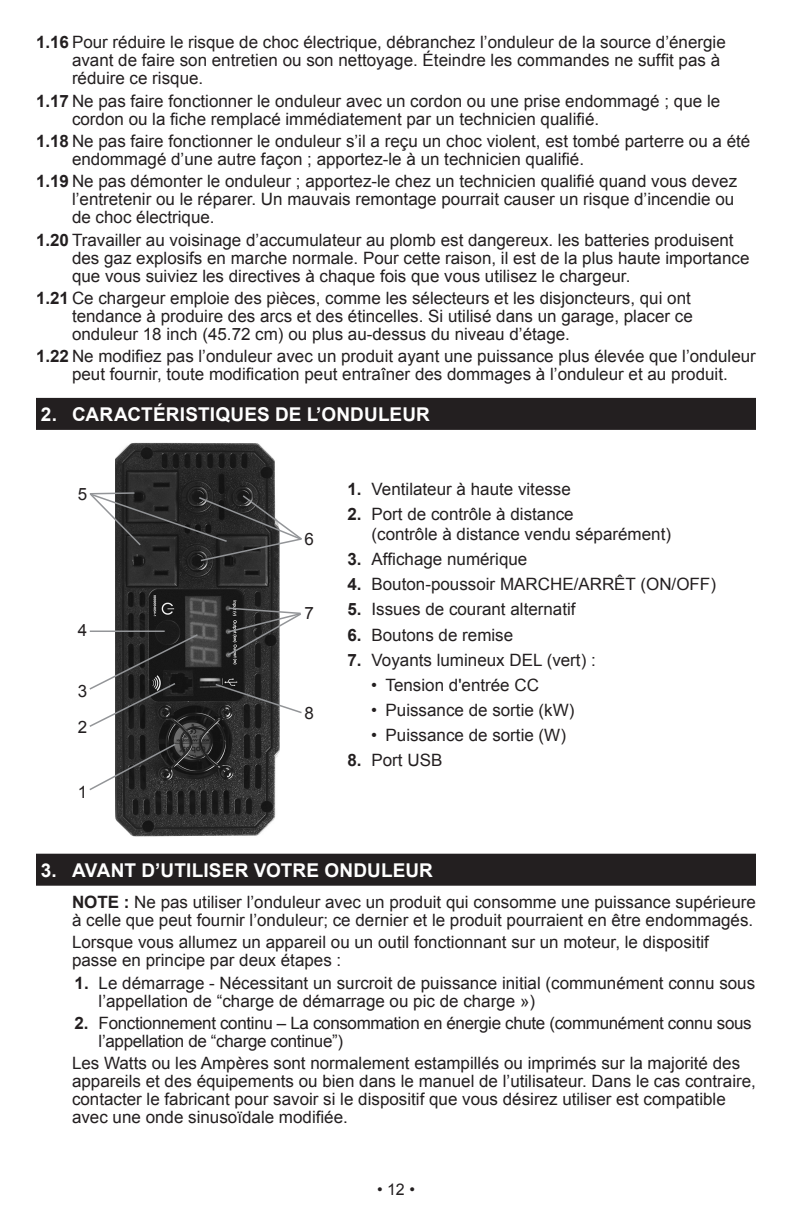
<style>
.page{position:relative;width:792px;height:1224px;background:#fff}
.page>*{position:absolute;margin:0;border:0;box-sizing:border-box;transform-origin:0 0}
.t1{font:700 19px "Arial";letter-spacing:.01em;color:#fff}
.Indntd_Sub_par__-_no{font:17px/18px "Arial";color:#231f20}
.Indntd_Sub_par__-_no-2{font:17px/18px "Arial";letter-spacing:-.02em;color:#231f20}
.t2{font:16px "Arial";color:#231f20}
.s1{font-weight:700}
</style>
<div class="page">
<div style="left:36px;top:398px;width:720px;height:32px;background:#231f20"></div>
<div style="left:36px;top:854px;width:720px;height:32px;background:#231f20"></div>
<img style="left:115px;top:442px;width:165px;height:395px">
<svg style="left:89px;top:633px;width:110px;height:95px"></svg>
<hr style="left:90px;top:631px;width:75px;height:1px;background:#939598">
<svg style="left:226px;top:607px;width:75px;height:50px"></svg>
<svg style="left:214px;top:683px;width:88px;height:32px"></svg>
<svg style="left:89px;top:742px;width:88px;height:50px"></svg>
<svg style="left:89px;top:491px;width:213px;height:71px"></svg>
<p class="Indntd_Sub_par__-_no" style="left:72px;top:34px;width:655px;text-indent:-36px"><span class="s1">1.16</span> Pour réduire le risque de choc électrique, débranchez l’onduleur de la source d’énergie avant de faire son entretien ou son nettoyage. Éteindre les commandes ne suffit pas à réduire ce risque.</p>
<p class="Indntd_Sub_par__-_no" style="left:72px;top:92px;width:650px;text-indent:-36px"><span class="s1">1.17</span> Ne pas faire fonctionner le onduleur avec un cordon ou une prise endommagé ; que le cordon ou la fiche remplacé immédiatement par un technicien qualifié.</p>
<p class="Indntd_Sub_par__-_no" style="left:72px;top:132px;width:680px;text-indent:-36px"><span class="s1">1.18</span> Ne pas faire fonctionner le onduleur s’il a reçu un choc violent, est tombé parterre ou a été endommagé d’une autre façon ; apportez-le à un technicien qualifié.</p>
<p class="Indntd_Sub_par__-_no" style="left:72px;top:173px;width:667px;text-indent:-36px"><span class="s1">1.19</span> Ne pas démonter le onduleur ; apportez-le chez un technicien qualifié quand vous devez l’entretenir ou le réparer. Un mauvais remontage pourrait causer un risque d’incendie ou de choc électrique.</p>
<p class="Indntd_Sub_par__-_no" style="left:72px;top:231px;width:679px;text-indent:-36px"><span class="s1">1.20</span> Travailler au voisinage d’accumulateur au plomb est dangereux. les batteries produisent des gaz explosifs en marche normale. Pour cette raison, il est de la plus haute importance que vous suiviez les directives à chaque fois que vous utilisez le chargeur.</p>
<p class="Indntd_Sub_par__-_no" style="left:72px;top:289px;width:622px;text-align:justify;text-indent:-36px"><span class="s1">1.21</span> Ce chargeur emploie des pièces, comme les sélecteurs et les disjoncteurs, qui ont tendance à produire des arcs et des étincelles. Si utilisé dans un garage, placer ce onduleur 18 inch (45.72 cm) ou plus au-dessus du niveau d’étage.</p>
<p class="Indntd_Sub_par__-_no" style="left:36px;top:348px;width:721px;text-align:center"><span class="s1">1.22</span> Ne modifiez pas l’onduleur avec un produit ayant une puissance plus élevée que l’onduleur peut fournir, toute modification peut entraîner des dommages à l’onduleur et au produit.</p>
<p class="t1" style="left:41px;top:402px;width:391px">2. CARACTÉRISTIQUES DE L’ONDULEUR</p>
<p class="Indntd_Sub_par__-_no" style="left:78px;top:485px;width:11px">5</p>
<p class="Indntd_Sub_par__-_no" style="left:78px;top:622px;width:11px">4</p>
<p class="Indntd_Sub_par__-_no" style="left:78px;top:682px;width:11px">3</p>
<p class="Indntd_Sub_par__-_no" style="left:78px;top:718px;width:11px">2</p>
<p class="Indntd_Sub_par__-_no" style="left:78px;top:783px;width:11px">1</p>
<p class="Indntd_Sub_par__-_no" style="left:304px;top:530px;width:11px">6</p>
<p class="Indntd_Sub_par__-_no" style="left:304px;top:604px;width:11px">7</p>
<p class="Indntd_Sub_par__-_no" style="left:304px;top:704px;width:11px">8</p>
<p class="Indntd_Sub_par__-_no" style="left:348px;top:481px;width:225px"><span class="s1">1.</span> Ventilateur à haute vitesse</p>
<p class="Indntd_Sub_par__-_no" style="left:372px;top:505px;width:301px;line-height:20px;text-indent:-24px"><span class="s1">2.</span> Port de contrôle à distance<br>(contrôle à distance vendu séparément)</p>
<p class="Indntd_Sub_par__-_no" style="left:348px;top:551px;width:181px"><span class="s1">3.</span> Affichage numérique</p>
<p class="Indntd_Sub_par__-_no" style="left:348px;top:576px;width:370px"><span class="s1">4.</span> Bouton-poussoir MARCHE/ARRÊT (ON/OFF)</p>
<p class="Indntd_Sub_par__-_no" style="left:348px;top:601px;width:230px"><span class="s1">5.</span> Issues de courant alternatif</p>
<p class="Indntd_Sub_par__-_no" style="left:348px;top:626px;width:167px"><span class="s1">6.</span> Boutons de remise</p>
<p class="Indntd_Sub_par__-_no" style="left:348px;top:651px;width:250px"><span class="s1">7.</span> Voyants lumineux DEL (vert) :</p>
<p class="Indntd_Sub_par__-_no" style="left:371px;top:676px;width:169px">• Tension d'entrée CC</p>
<p class="Indntd_Sub_par__-_no" style="left:371px;top:701px;width:205px">• Puissance de sortie (kW)</p>
<p class="Indntd_Sub_par__-_no" style="left:371px;top:726px;width:196px">• Puissance de sortie (W)</p>
<p class="Indntd_Sub_par__-_no" style="left:348px;top:751px;width:96px"><span class="s1">8.</span> Port USB</p>
<p class="t1" style="left:41px;top:858px;width:394px">3. AVANT D’UTILISER VOTRE ONDULEUR</p>
<p class="Indntd_Sub_par__-_no" style="left:72px;top:893px;width:685px"><span class="s1">NOTE :</span> Ne pas utiliser l’onduleur avec un produit qui consomme une puissance supérieure à celle que peut fournir l’onduleur; ce dernier et le produit pourraient en être endommagés.</p>
<p class="Indntd_Sub_par__-_no" style="left:72px;top:934px;width:638px">Lorsque vous allumez un appareil ou un outil fonctionnant sur un moteur, le dispositif passe en principe par deux étapes :</p>
<p class="Indntd_Sub_par__-_no" style="left:99px;top:974px;width:658px;text-indent:-24px"><span class="s1">1.</span> Le démarrage - Nécessitant un surcroit de puissance initial (communément connu sous l’appellation de “charge de démarrage ou pic de charge »)</p>
<p class="Indntd_Sub_par__-_no-2" style="left:99px;top:1014px;width:655px;text-indent:-24px"><span class="s1">2.</span> Fonctionnement continu – La consommation en énergie chute (communément connu sous l’appellation de “charge continue”)</p>
<p class="Indntd_Sub_par__-_no" style="left:72px;top:1055px;width:685px">Les Watts ou les Ampères sont normalement estampillés ou imprimés sur la majorité des appareils et des équipements ou bien dans le manuel de l’utilisateur. Dans le cas contraire, contacter le fabricant pour savoir si le dispositif que vous désirez utiliser est compatible avec une onde sinusoïdale modifiée.</p>
<p class="t2" style="left:377px;top:1179px;width:39px">• 12 •</p>
</div>
